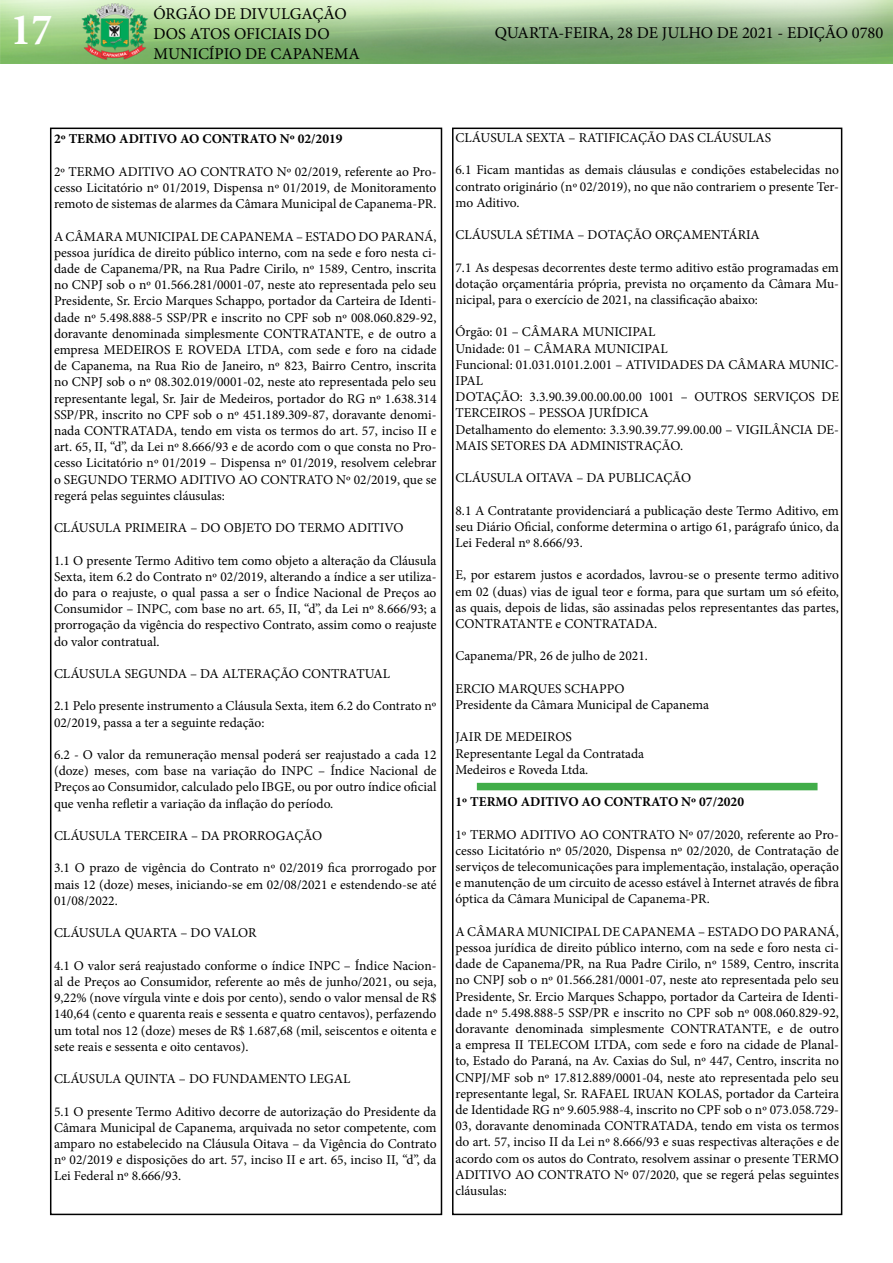
<style>
.page{position:relative;width:893px;height:1263px;background:#fff}
.page>*{position:absolute;margin:0;border:0;box-sizing:border-box;transform-origin:0 0}
.t1{font:700 condensed 45px "Minion Pro";color:#fff}
.t2{font:16.5px/19.8px "Minion Pro";color:#000}
.t3{font:13.5px/16.2px "Minion Pro";color:#000;text-align:justify}
.t4{font:700 13.5px "Minion Pro";color:#000}
</style>
<div class="page">
<div style="left:50px;top:128px;width:392px;height:1087px;border:2px solid #000"></div>
<img style="left:0;top:0;width:893px;height:64px">
<div style="left:452px;top:128px;width:390px;height:1087px;border:2px solid #000"></div>
<div style="left:477px;top:783px;width:340px;height:7px;background:#41ad49"></div>
<h1 class="t1" style="left:11px;top:-1px;width:43px">17</h1>
<p class="t2" style="left:153px;top:4px;width:208px">ÓRGÃO DE DIVULGAÇÃO<br>DOS ATOS OFICIAIS DO<br>MUNICÍPIO DE CAPANEMA</p>
<p class="t2" style="left:495px;top:23px;width:390px">QUARTA-FEIRA, 28 DE JULHO DE 2021 - EDIÇÃO 0780</p>
<p class="t4" style="left:54px;top:130px;width:290px">2º TERMO ADITIVO AO CONTRATO Nº 02/2019</p>
<p class="t3" style="left:54px;top:163px;width:384px">2º TERMO ADITIVO AO CONTRATO Nº 02/2019, referente ao Pro&shy;cesso Licitatório nº 01/2019, Dispensa nº 01/2019, de Monitoramento remoto de sistemas de alarmes da Câmara Municipal de Capanema-PR.</p>
<p class="t3" style="left:54px;top:228px;width:384px">A CÂMARA MUNICIPAL DE CAPANEMA – ESTADO DO PARANÁ, pessoa jurídica de direito público interno, com na sede e foro nesta ci&shy;dade de Capanema/PR, na Rua Padre Cirilo, nº 1589, Centro, inscrita no CNPJ sob o nº 01.566.281/0001-07, neste ato representada pelo seu Presidente, Sr. Ercio Marques Schappo, portador da Carteira de Identi&shy;dade nº 5.498.888-5 SSP/PR e inscrito no CPF sob nº 008.060.829-92, doravante denominada simplesmente CONTRATANTE, e de outro a empresa MEDEIROS E ROVEDA LTDA, com sede e foro na cidade de Capanema, na Rua Rio de Janeiro, nº 823, Bairro Centro, inscrita no CNPJ sob o nº 08.302.019/0001-02, neste ato representada pelo seu representante legal, Sr. Jair de Medeiros, portador do RG nº 1.638.314<br>SSP/PR, inscrito no CPF sob o nº 451.189.309-87, doravante denomi&shy;nada CONTRATADA, tendo em vista os termos do art. 57, inciso II e art. 65, II, “d”, da Lei nº 8.666/93 e de acordo com o que consta no Pro&shy;cesso Licitatório nº 01/2019 – Dispensa nº 01/2019, resolvem celebrar o SEGUNDO TERMO ADITIVO AO CONTRATO Nº 02/2019, que se regerá pelas seguintes cláusulas:</p>
<p class="t3" style="left:54px;top:520px;width:351px">CLÁUSULA PRIMEIRA – DO OBJETO DO TERMO ADITIVO</p>
<p class="t3" style="left:54px;top:552px;width:384px">1.1 O presente Termo Aditivo tem como objeto a alteração da Cláusula Sexta, item 6.2 do Contrato nº 02/2019, alterando a índice a ser utiliza&shy;do para o reajuste, o qual passa a ser o Índice Nacional de Preços ao Consumidor – INPC, com base no art. 65, II, “d”, da Lei nº 8.666/93; a prorrogação da vigência do respectivo Contrato, assim como o reajuste do valor contratual.</p>
<p class="t3" style="left:54px;top:666px;width:338px">CLÁUSULA SEGUNDA – DA ALTERAÇÃO CONTRATUAL</p>
<p class="t3" style="left:54px;top:698px;width:384px">2.1 Pelo presente instrumento a Cláusula Sexta, item 6.2 do Contrato nº<br>02/2019, passa a ter a seguinte redação:</p>
<p class="t3" style="left:54px;top:747px;width:384px">6.2 - O valor da remuneração mensal poderá ser reajustado a cada 12 (doze) meses, com base na variação do INPC – Índice Nacional de Preços ao Consumidor, calculado pelo IBGE, ou por outro índice oficial que venha refletir a variação da inflação do período.</p>
<p class="t3" style="left:54px;top:828px;width:270px">CLÁUSULA TERCEIRA – DA PRORROGAÇÃO</p>
<p class="t3" style="left:54px;top:860px;width:384px">3.1 O prazo de vigência do Contrato nº 02/2019 fica prorrogado por mais 12 (doze) meses, iniciando-se em 02/08/2021 e estendendo-se até 01/08/2022.</p>
<p class="t3" style="left:54px;top:925px;width:204px">CLÁUSULA QUARTA – DO VALOR</p>
<p class="t3" style="left:54px;top:957px;width:384px">4.1 O valor será reajustado conforme o índice INPC – Índice Nacion&shy;al de Preços ao Consumidor, referente ao mês de junho/2021, ou seja, 9,22% (nove vírgula vinte e dois por cento), sendo o valor mensal de R$ 140,64 (cento e quarenta reais e sessenta e quatro centavos), perfazendo um total nos 12 (doze) meses de R$ 1.687,68 (mil, seiscentos e oitenta e sete reais e sessenta e oito centavos).</p>
<p class="t3" style="left:54px;top:1071px;width:298px">CLÁUSULA QUINTA – DO FUNDAMENTO LEGAL</p>
<p class="t3" style="left:54px;top:1103px;width:384px">5.1 O presente Termo Aditivo decorre de autorização do Presidente da Câmara Municipal de Capanema, arquivada no setor competente, com amparo no estabelecido na Cláusula Oitava – da Vigência do Contrato nº 02/2019 e disposições do art. 57, inciso II e art. 65, inciso II, “d”, da Lei Federal nº 8.666/93.</p>
<p class="t3" style="left:455px;top:130px;width:317px">CLÁUSULA SEXTA – RATIFICAÇÃO DAS CLÁUSULAS</p>
<p class="t3" style="left:455px;top:162px;width:385px">6.1 Ficam mantidas as demais cláusulas e condições estabelecidas no contrato originário (nº 02/2019), no que não contrariem o presente Ter&shy;mo Aditivo.</p>
<p class="t3" style="left:455px;top:227px;width:306px">CLÁUSULA SÉTIMA – DOTAÇÃO ORÇAMENTÁRIA</p>
<p class="t3" style="left:455px;top:259px;width:385px">7.1 As despesas decorrentes deste termo aditivo estão programadas em dotação orçamentária própria, prevista no orçamento da Câmara Mu&shy;nicipal, para o exercício de 2021, na classificação abaixo:</p>
<p class="t3" style="left:455px;top:324px;width:385px;text-align:left">Órgão: 01 – CÂMARA MUNICIPAL<br>Unidade: 01 – CÂMARA MUNICIPAL<br>Funcional: 01.031.0101.2.001 – ATIVIDADES DA CÂMARA MUNIC-IPAL<br>DOTAÇÃO: 3.3.90.39.00.00.00.00 1001 – OUTROS SERVIÇOS DE TERCEIROS – PESSOA JURÍDICA<br>Detalhamento do elemento: 3.3.90.39.77.99.00.00 – VIGILÂNCIA DE-MAIS SETORES DA ADMINISTRAÇÃO.</p>
<p class="t3" style="left:455px;top:470px;width:237px">CLÁUSULA OITAVA – DA PUBLICAÇÃO</p>
<p class="t3" style="left:455px;top:502px;width:385px">8.1 A Contratante providenciará a publicação deste Termo Aditivo, em seu Diário Oficial, conforme determina o artigo 61, parágrafo único, da Lei Federal nº 8.666/93.</p>
<p class="t3" style="left:455px;top:567px;width:385px">E, por estarem justos e acordados, lavrou-se o presente termo aditivo em 02 (duas) vias de igual teor e forma, para que surtam um só efeito, as quais, depois de lidas, são assinadas pelos representantes das partes, CONTRATANTE e CONTRATADA.</p>
<p class="t3" style="left:455px;top:648px;width:194px">Capanema/PR, 26 de julho de 2021.</p>
<p class="t3" style="left:455px;top:680px;width:255px">ERCIO MARQUES SCHAPPO<br>Presidente da Câmara Municipal de Capanema</p>
<p class="t3" style="left:455px;top:729px;width:190px;text-align:left">JAIR DE MEDEIROS<br>Representante Legal da Contratada<br>Medeiros e Roveda Ltda.</p>
<p class="t4" style="left:455px;top:792px;width:290px">1º TERMO ADITIVO AO CONTRATO Nº 07/2020</p>
<p class="t3" style="left:455px;top:826px;width:385px">1º TERMO ADITIVO AO CONTRATO Nº 07/2020, referente ao Pro&shy;cesso Licitatório nº 05/2020, Dispensa nº 02/2020, de Contratação de serviços de telecomunicações para implementação, instalação, operação e manutenção de um circuito de acesso estável à Internet através de fibra óptica da Câmara Municipal de Capanema-PR.</p>
<p class="t3" style="left:455px;top:923px;width:385px">A CÂMARA MUNICIPAL DE CAPANEMA – ESTADO DO PARANÁ, pessoa jurídica de direito público interno, com na sede e foro nesta ci&shy;dade de Capanema/PR, na Rua Padre Cirilo, nº 1589, Centro, inscrita no CNPJ sob o nº 01.566.281/0001-07, neste ato representada pelo seu Presidente, Sr. Ercio Marques Schappo, portador da Carteira de Identi&shy;dade nº 5.498.888-5 SSP/PR e inscrito no CPF sob nº 008.060.829-92, doravante denominada simplesmente CONTRATANTE, e de outro a empresa II TELECOM LTDA, com sede e foro na cidade de Planal&shy;to, Estado do Paraná, na Av. Caxias do Sul, nº 447, Centro, inscrita no CNPJ/MF sob nº 17.812.889/0001-04, neste ato representada pelo seu representante legal, Sr. RAFAEL IRUAN KOLAS, portador da Carteira de Identidade RG nº 9.605.988-4, inscrito no CPF sob o nº 073.058.729- 03, doravante denominada CONTRATADA, tendo em vista os termos do art. 57, inciso II da Lei nº 8.666/93 e suas respectivas alterações e de acordo com os autos do Contrato, resolvem assinar o presente TERMO ADITIVO AO CONTRATO Nº 07/2020, que se regerá pelas seguintes cláusulas:</p>
</div>
